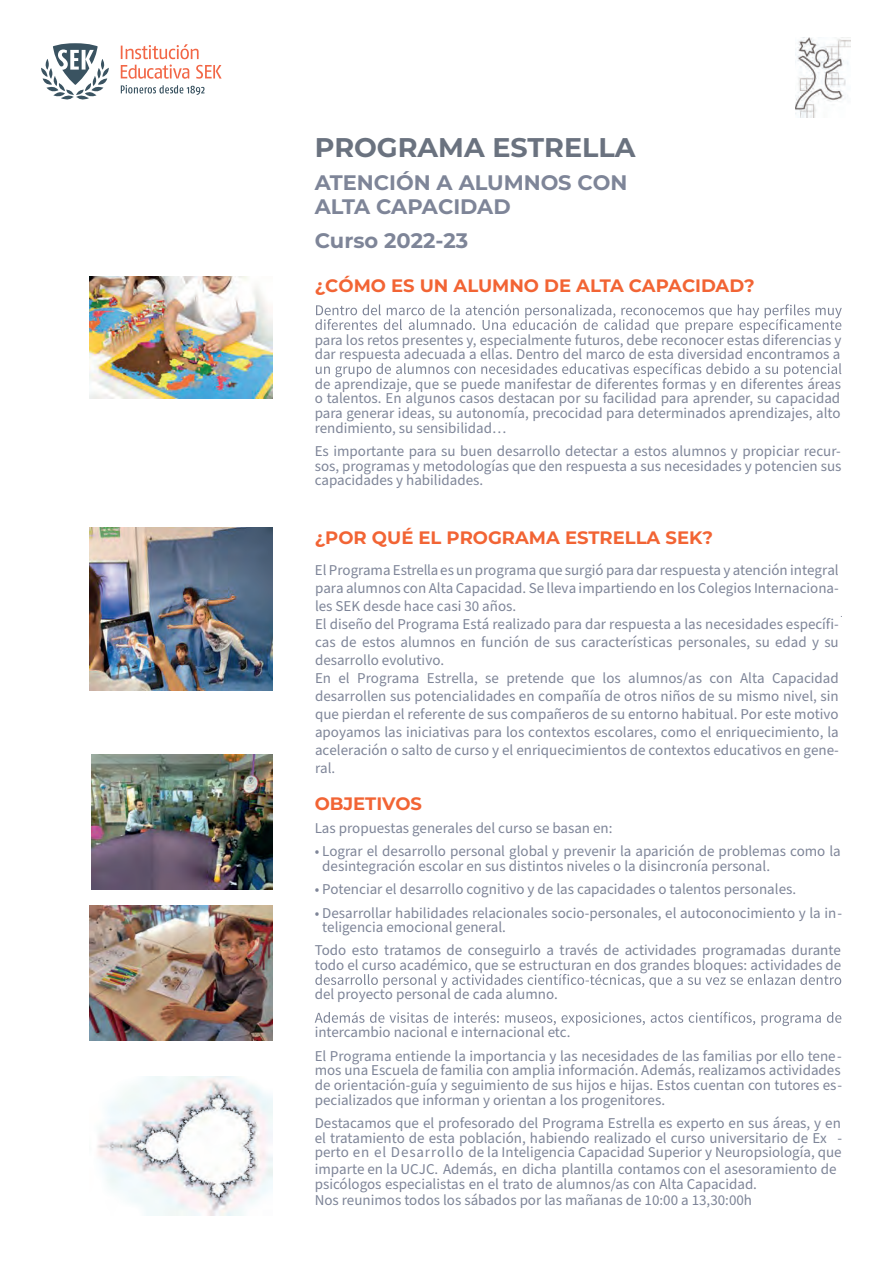
<style>
.page{position:relative;width:893px;height:1263px;background:#fff}
.page>*{position:absolute;margin:0;border:0;box-sizing:border-box;transform-origin:0 0}
.t1{font:700 27px "Montserrat";color:#6a727f}
.t2{font:700 21px/24.5px "Montserrat";color:#7e8598}
.t3{font:700 18px "Montserrat";color:#f26434}
.t4{font:15px/14.7px "Source Sans Pro";color:#7e8598}
</style>
<div class="page">
<img style="left:795px;top:38px;width:55px;height:80px">
<svg style="left:41px;top:43px;width:68px;height:57px"></svg>
<svg style="left:121px;top:44px;width:101px;height:35px"></svg>
<svg style="left:121px;top:85px;width:84px;height:10px"></svg>
<svg style="left:315px;top:304px;width:527px;height:29px"></svg>
<svg style="left:316px;top:363px;width:525px;height:14px"></svg>
<svg style="left:315px;top:974px;width:526px;height:14px"></svg>
<svg style="left:315px;top:1012px;width:526px;height:14px"></svg>
<img style="left:89px;top:276px;width:183px;height:122px">
<img style="left:89px;top:527px;width:183px;height:163px">
<img style="left:91px;top:754px;width:181px;height:136px">
<img style="left:89px;top:906px;width:183px;height:134px">
<img style="left:97px;top:1076px;width:175px;height:139px">
<h1 class="t1" style="left:315px;top:128px;width:322px">PROGRAMA ESTRELLA</h1>
<h2 class="t2" style="left:315px;top:169px;width:314px">ATENCIÓN A ALUMNOS CON<br>ALTA CAPACIDAD</h2>
<h2 class="t2" style="left:315px;top:227px;width:155px">Curso 2022-23</h2>
<p class="t3" style="left:315px;top:273px;width:442px">¿CÓMO ES UN ALUMNO DE ALTA CAPACIDAD?</p>
<p class="t4" style="left:315px;top:333px;width:528px">para los retos presentes y, especialmente futuros, debe reconocer estas diferencias y dar respuesta adecuada a ellas. Dentro del marco de esta diversidad encontramos a</p>
<p class="t4" style="left:315px;top:377px;width:528px;text-align:justify">de aprendizaje, que se puede manifestar de diferentes formas y en diferentes áreas o talentos. En algunos casos destacan por su facilidad para aprender, su capacidad para generar ideas, su autonomía, precocidad para determinados aprendizajes, alto rendimiento, su sensibilidad…</p>
<p class="t4" style="left:315px;top:444px;width:528px;text-align:justify">Es importante para su buen desarrollo detectar a estos alumnos y propiciar recur&shy;sos, programas y metodologías que den respuesta a sus necesidades y potencien sus capacidades y habilidades.</p>
<p class="t3" style="left:315px;top:525px;width:400px">¿POR QUÉ EL PROGRAMA ESTRELLA SEK?</p>
<p class="t4" style="left:315px;top:562px;width:525px;line-height:18px">El Programa Estrella es un programa que surgió para dar respuesta y atención integral para alumnos con Alta Capacidad. Se lleva impartiendo en los Colegios Internaciona&shy;les SEK desde hace casi 30 años.<br>El diseño del Programa Está realizado para dar respuesta a las necesidades específi&shy;cas de estos alumnos en función de sus características personales, su edad y su desarrollo evolutivo.<br>En el Programa Estrella, se pretende que los alumnos/as con Alta Capacidad desarrollen sus potencialidades en compañía de otros niños de su mismo nivel, sin que pierdan el referente de sus compañeros de su entorno habitual. Por este motivo apoyamos las iniciativas para los contextos escolares, como el enriquecimiento, la aceleración o salto de curso y el enriquecimientos de contextos educativos en gene&shy;ral.</p>
<p class="t3" style="left:315px;top:791px;width:109px">OBJETIVOS</p>
<p class="t4" style="left:315px;top:821px;width:299px">Las propuestas generales del curso se basan en:</p>
<p class="t4" style="left:322px;top:845px;width:520px;text-indent:-8px">• Lograr el desarrollo personal global y prevenir la aparición de problemas como la desintegración escolar en sus distintos niveles o la disincronía personal.</p>
<p class="t4" style="left:315px;top:882px;width:483px">• Potenciar el desarrollo cognitivo y de las capacidades o talentos personales.</p>
<p class="t4" style="left:322px;top:906px;width:521px;text-indent:-8px">• Desarrollar habilidades relacionales socio-personales, el autoconocimiento y la in&shy;teligencia emocional general.</p>
<p class="t4" style="left:315px;top:943px;width:528px">Todo esto tratamos de conseguirlo a través de actividades programadas durante todo el curso académico, que se estructuran en dos grandes bloques: actividades de</p>
<p class="t4" style="left:315px;top:988px;width:245px">del proyecto personal de cada alumno.</p>
<p class="t4" style="left:315px;top:1021px;width:529px;line-height:23.2px">intercambio nacional e internacional etc.<br>El Programa entiende la importancia y las necesidades de las familias por ello tene-</p>
<p class="t4" style="left:315px;top:1063px;width:529px;text-align:justify">mos una Escuela de familia con amplia información. Además, realizamos actividades de orientación-guía y seguimiento de sus hijos e hijas. Estos cuentan con tutores es&shy;pecializados que informan y orientan a los progenitores.</p>
<p class="t4" style="left:315px;top:1116px;width:529px;text-align:justify">Destacamos que el profesorado del Programa Estrella es experto en sus áreas, y en el tratamiento de esta población, habiendo realizado el curso universitario de Ex - perto en el Desarrollo de la Inteligencia Capacidad Superior y Neuropsiología, que</p>
<p class="t4" style="left:315px;top:1162px;width:523px">imparte en la UCJC. Además, en dicha plantilla contamos con el asesoramiento de psicólogos especialistas en el trato de alumnos/as con Alta Capacidad.</p>
<p class="t4" style="left:315px;top:1193px;width:439px">Nos reunimos todos los sábados por las mañanas de 10:00 a 13,30:00h</p>
</div>
